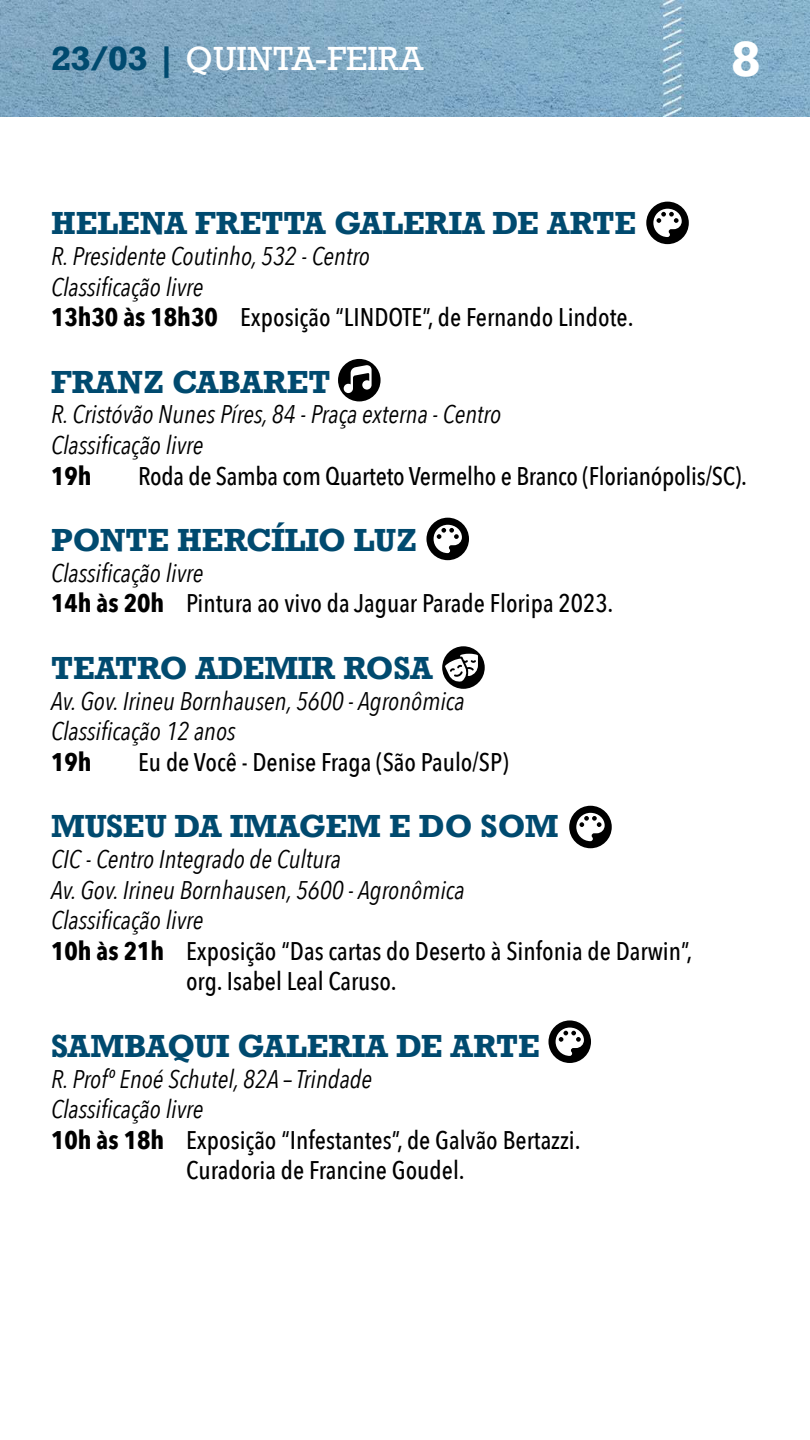
<style>
.page{position:relative;width:810px;height:1440px;background:#fff}
.page>*{position:absolute;margin:0;border:0;box-sizing:border-box;transform-origin:0 0}
.t1{font:700 46.5px "Rockwell";color:#fff}
.t2{font:31.5px "Rockwell";color:#fff}
.t3{font:700 30px "Rockwell";color:#004a6f}
.t4{font:italic 25.5px/30.6px "Avenir Next Condensed";color:#000}
.t5{font:500 25.5px/30.6px "Avenir Next Condensed";color:#000}
.t6{font:700 25.5px "Avenir Next Condensed";color:#000}
.s1{font-weight:700;color:#004a6f}
.s2{font-weight:700;font-style:normal}
.s3{font-weight:500;font-style:normal}
.s4{font-weight:400;font-style:italic}
.s5{font-weight:700}
</style>
<div class="page">
<img style="left:0;top:0;width:810px;height:117px">
<div style="left:442px;top:646px;width:43px;height:43px;background:#000;border-radius:50%"></div>
<svg style="left:445px;top:654px;width:33px;height:28px"></svg>
<div style="left:549px;top:1020px;width:42px;height:43px;background:#000;border-radius:50%"></div>
<svg style="left:556px;top:1028px;width:28px;height:28px"></svg>
<div style="left:646px;top:202px;width:43px;height:42px;background:#000;border-radius:50%"></div>
<svg style="left:653px;top:209px;width:29px;height:28px"></svg>
<div style="left:426px;top:518px;width:43px;height:42px;background:#000;border-radius:50%"></div>
<svg style="left:434px;top:525px;width:28px;height:28px"></svg>
<div style="left:569px;top:806px;width:43px;height:42px;background:#000;border-radius:50%"></div>
<svg style="left:576px;top:813px;width:29px;height:28px"></svg>
<div style="left:338px;top:359px;width:43px;height:42px;background:#000;border-radius:50%"></div>
<svg style="left:344px;top:365px;width:28px;height:28px"></svg>
<p class="t2" style="left:51px;top:40px;width:375px"><span class="s1">23/03 |</span> QUINTA-FEIRA</p>
<h1 class="t1" style="left:732px;top:29px;width:31px">8</h1>
<p class="t3" style="left:51px;top:204px;width:587px">HELENA FRETTA GALERIA DE ARTE</p>
<p class="t4" style="left:51px;top:241px;width:584px">R. Presidente Coutinho, 532 - Centro<br>Classificação livre<br><span class="s2">13h30 às 18h30</span> <span class="s3">Exposição “LINDOTE”, de Fernando Lindote.</span></p>
<p class="t3" style="left:51px;top:363px;width:281px">FRANZ CABARET</p>
<p class="t4" style="left:51px;top:399px;width:452px">R. Cristóvão Nunes Píres, 84 - Praça externa - Centro<br>Classificação livre</p>
<p class="t6" style="left:51px;top:460px;width:42px">19h</p>
<p class="t5" style="left:138px;top:460px;width:610px">Roda de Samba com Quarteto Vermelho e Branco (Florianópolis/SC).</p>
<p class="t3" style="left:51px;top:521px;width:368px">PONTE HERCÍLIO LUZ</p>
<p class="t5" style="left:51px;top:558px;width:564px"><span class="s4">Classificação livre<br></span><span class="s5">14h às 20h</span> Pintura ao vivo da Jaguar Parade Floripa 2023.</p>
<p class="t3" style="left:51px;top:649px;width:383px">TEATRO ADEMIR ROSA</p>
<p class="t4" style="left:51px;top:685px;width:415px">Av. Gov. Irineu Bornhausen, 5600 - Agronômica<br>Classificação 12 anos</p>
<p class="t6" style="left:51px;top:746px;width:42px">19h</p>
<p class="t5" style="left:138px;top:747px;width:372px">Eu de Você - Denise Fraga (São Paulo/SP)</p>
<p class="t3" style="left:51px;top:807px;width:509px">MUSEU DA IMAGEM E DO SOM</p>
<p class="t4" style="left:51px;top:844px;width:291px">CIC - Centro Integrado de Cultura</p>
<p class="t4" style="left:51px;top:874px;width:415px">Av. Gov. Irineu Bornhausen, 5600 - Agronômica</p>
<p class="t4" style="left:51px;top:905px;width:154px">Classificação livre</p>
<p class="t5" style="left:51px;top:936px;width:643px"><span class="s5">10h às 21h</span> Exposição “Das cartas do Deserto à Sinfonia de Darwin”,</p>
<p class="t5" style="left:186px;top:966px;width:212px">org. Isabel Leal Caruso.</p>
<p class="t3" style="left:51px;top:1027px;width:490px">SAMBAQUI GALERIA DE ARTE</p>
<p class="t4" style="left:51px;top:1063px;width:323px">R. Profº Enoé Schutel, 82A – Trindade</p>
<p class="t4" style="left:51px;top:1094px;width:154px">Classificação livre</p>
<p class="t5" style="left:51px;top:1125px;width:531px"><span class="s5">10h às 18h</span> Exposição “Infestantes”, de Galvão Bertazzi.</p>
<p class="t5" style="left:186px;top:1155px;width:280px">Curadoria de Francine Goudel.</p>
</div>
